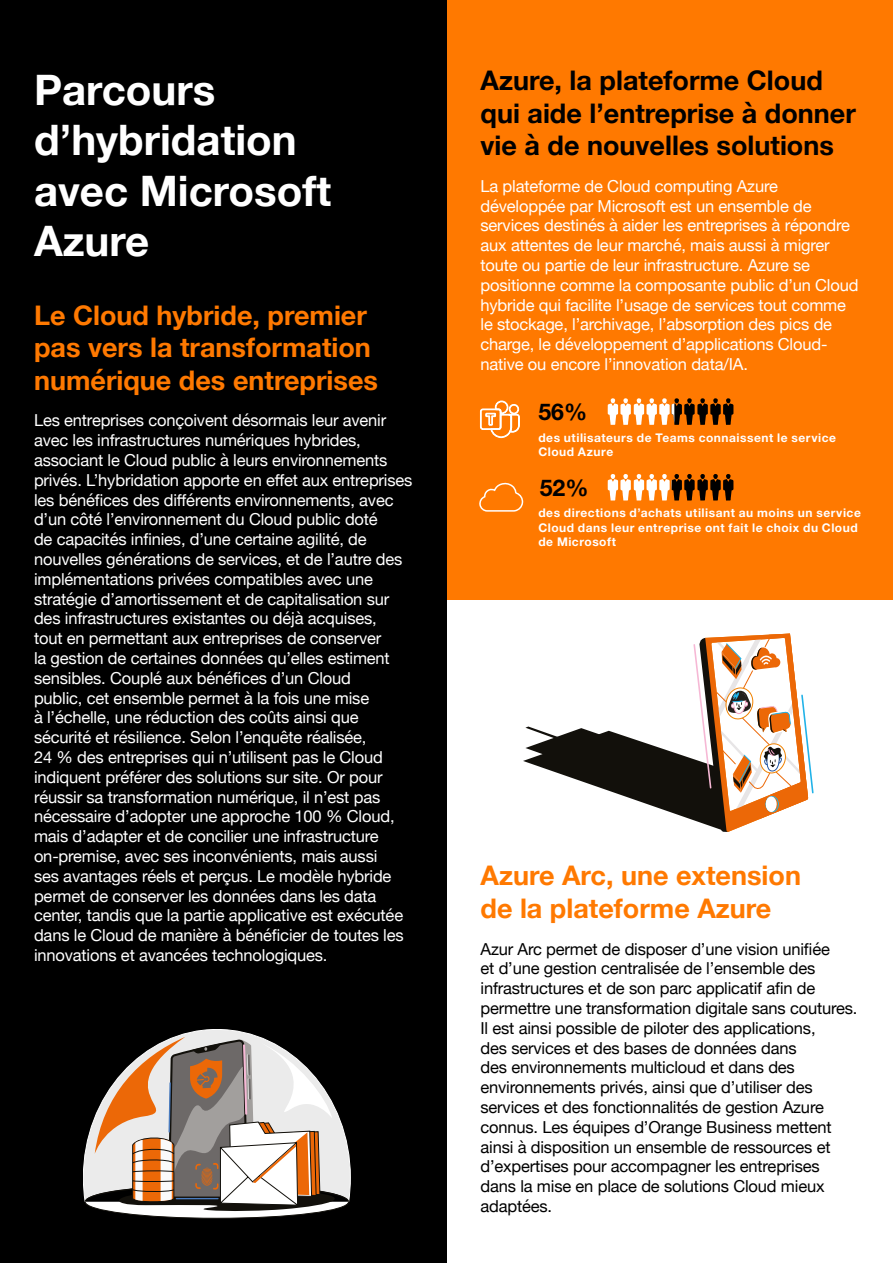
<style>
.page{position:relative;width:893px;height:1263px;background:#fff}
.page>*{position:absolute;margin:0;border:0;box-sizing:border-box;transform-origin:0 0}
.t1{font:700 42px/50.4px "Helvetica Neue";color:#fff}
.t2{font:700 27px/32.4px "Helvetica Neue";color:#ff7900}
.t3{font:700 27px/32.4px "Helvetica Neue";color:#000}
.t4{font:700 23.1px "Helvetica Neue LT Std";color:#000}
.t5{font:16.5px/19.8px "Helvetica Neue";letter-spacing:-.01em;color:#fff}
.t6{font:16.5px/19.8px "Helvetica Neue";letter-spacing:-.01em;color:#000}
.t7{font:700 12px/14.4px "Helvetica Neue LT Std";letter-spacing:.04em;color:#fff}
</style>
<div class="page">
<div style="left:446px;top:0;width:447px;height:600px;background:#ff7900"></div>
<div style="left:0;top:0;width:446px;height:1263px;background:#000"></div>
<svg style="left:608px;top:398px;width:125px;height:27px"></svg>
<svg style="left:480px;top:401px;width:40px;height:37px"></svg>
<svg style="left:479px;top:482px;width:44px;height:30px"></svg>
<svg style="left:608px;top:474px;width:125px;height:26px"></svg>
<svg style="left:83px;top:1029px;width:177px;height:168px"></svg>
<svg style="left:84px;top:1037px;width:267px;height:181px"></svg>
<svg style="left:523px;top:634px;width:291px;height:198px"></svg>
<h1 class="t1" style="left:34px;top:66px;width:299px">Parcours d’hybridation avec Microsoft<br>Azure</h1>
<h2 class="t2" style="left:34px;top:300px;width:345px">Le Cloud hybride, premier pas vers la transformation numérique des entreprises</h2>
<p class="t5" style="left:34px;top:412px;width:380px">Les entreprises conçoivent désormais leur avenir avec les infrastructures numériques hybrides, associant le Cloud public à leurs environnements privés. L’hybridation apporte en effet aux entreprises les bénéfices des différents environnements, avec d’un côté l’environnement du Cloud public doté<br>de capacités infinies, d’une certaine agilité, de nouvelles générations de services, et de l’autre des implémentations privées compatibles avec une stratégie d’amortissement et de capitalisation sur des infrastructures existantes ou déjà acquises,<br>tout en permettant aux entreprises de conserver<br>la gestion de certaines données qu’elles estiment sensibles. Couplé aux bénéfices d’un Cloud<br>public, cet ensemble permet à la fois une mise<br>à l’échelle, une réduction des coûts ainsi que sécurité et résilience. Selon l’enquête réalisée,<br>24 % des entreprises qui n’utilisent pas le Cloud indiquent préférer des solutions sur site. Or pour réussir sa transformation numérique, il n’est pas nécessaire d’adopter une approche 100 % Cloud, mais d’adapter et de concilier une infrastructure on-premise, avec ses inconvénients, mais aussi<br>ses avantages réels et perçus. Le modèle hybride permet de conserver les données dans les data center, tandis que la partie applicative est exécutée dans le Cloud de manière à bénéficier de toutes les innovations et avancées technologiques.</p>
<h2 class="t3" style="left:480px;top:65px;width:377px">Azure, la plateforme Cloud qui aide l’entreprise à donner vie à de nouvelles solutions</h2>
<p class="t5" style="left:480px;top:177px;width:379px">La plateforme de Cloud computing Azure développée par Microsoft est un ensemble de services destinés à aider les entreprises à répondre aux attentes de leur marché, mais aussi à migrer toute ou partie de leur infrastructure. Azure se positionne comme la composante public d’un Cloud hybride qui facilite l’usage de services tout comme le stockage, l’archivage, l’absorption des pics de charge, le développement d’applications Cloud&shy;native ou encore l’innovation data/IA.</p>
<h3 class="t4" style="left:538px;top:397px;width:50px">56%</h3>
<p class="t7" style="left:538px;top:430px;width:299px">des utilisateurs de Teams connaissent le service<br>Cloud Azure</p>
<h3 class="t4" style="left:540px;top:473px;width:50px">52%</h3>
<p class="t7" style="left:538px;top:506px;width:324px">des directions d’achats utilisant au moins un service<br>Cloud dans leur entreprise ont fait le choix du Cloud de Microsoft</p>
<h2 class="t2" style="left:480px;top:860px;width:322px">Azure Arc, une extension de la plateforme Azure</h2>
<p class="t6" style="left:480px;top:940px;width:378px">Azur Arc permet de disposer d’une vision unifiée<br>et d’une gestion centralisée de l’ensemble des infrastructures et de son parc applicatif afin de permettre une transformation digitale sans coutures.<br>Il est ainsi possible de piloter des applications,<br>des services et des bases de données dans<br>des environnements multicloud et dans des environnements privés, ainsi que d’utiliser des services et des fonctionnalités de gestion Azure connus. Les équipes d’Orange Business mettent ainsi à disposition un ensemble de ressources et d’expertises pour accompagner les entreprises dans la mise en place de solutions Cloud mieux adaptées.</p>
</div>
